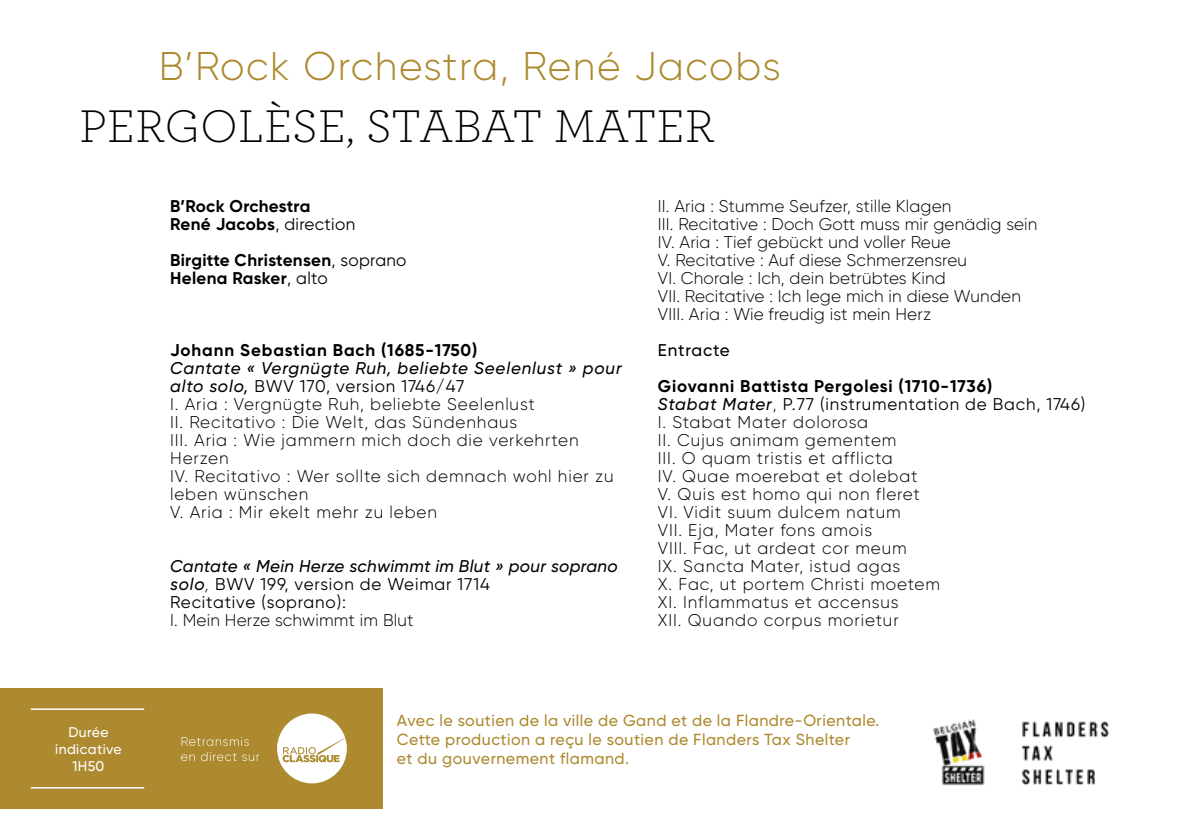
<style>
.page{position:relative;width:1191px;height:840px;background:#fff}
.page>*{position:absolute;margin:0;border:0;box-sizing:border-box;transform-origin:0 0}
.t1{font:300 48px "Archer";letter-spacing:.01em;color:#000}
.t2{font:300 40px "Gilroy";letter-spacing:.04em;color:#ad8a30}
.t3{font:300 17px/18px "Gilroy";letter-spacing:.05em;color:#000}
.t4{font:300 17px/18px "Gilroy";letter-spacing:.01em;color:#000}
.t5{font:italic 500 17px/18px "Gilroy";letter-spacing:.02em;color:#000}
.t6{font:700 17px/18px "Gilroy";letter-spacing:.02em;color:#000}
.t7{font:700 17px "Gilroy";letter-spacing:.05em;color:#000}
.t8{font:500 17px "Gilroy";letter-spacing:.05em;color:#000}
.t9{font:500 16px/19.2px "Gilroy";letter-spacing:.03em;color:#ad8a30}
.t10{font:500 14px/16.8px "Gilroy";letter-spacing:.03em;color:#fff;text-align:center}
.s1{font-weight:400}
.s2{font-weight:500;font-style:italic}
.s3{font-weight:300}
.s4{font-weight:400;font-style:normal}
.s5{font-weight:700}
</style>
<div class="page">
<div style="left:0;top:687px;width:383px;height:121px;background:#ad8a30"></div>
<hr style="left:31px;top:786px;width:113px;height:2px;background:#fff">
<hr style="left:31px;top:708px;width:113px;height:1px;background:#fff">
<svg style="left:277px;top:713px;width:70px;height:70px"></svg>
<svg style="left:181px;top:752px;width:78px;height:8px"></svg>
<svg style="left:182px;top:737px;width:67px;height:8px"></svg>
<img style="left:933px;top:719px;width:52px;height:67px">
<img style="left:1022px;top:721px;width:88px;height:65px">
<h2 class="t2" style="left:159px;top:42px;width:623px">B’Rock Orchestra, René Jacobs</h2>
<h1 class="t1" style="left:79px;top:94px;width:636px">PERGOLÈSE, STABAT MATER</h1>
<p class="t10" style="left:55px;top:723px;width:68px">Durée indicative<br>1H50</p>
<p class="t6" style="left:170px;top:197px;width:187px">B’Rock Orchestra<br>René Jacobs<span class="s1">, direction</span></p>
<p class="t6" style="left:170px;top:251px;width:238px">Birgitte Christensen<span class="s1">, soprano<br></span>Helena Rasker<span class="s1">, alto</span></p>
<p class="t7" style="left:170px;top:339px;width:309px">Johann Sebastian Bach (1685-1750)</p>
<p class="t3" style="left:170px;top:358px;width:453px"><span class="s2">Cantate « Vergnügte Ruh, beliebte Seelenlust » pour alto solo,</span> <span class="s1">BWV 170, version 1746/47<br></span>I. Aria : Vergnügte Ruh, beliebte Seelenlust<br>II. Recitativo : Die Welt, das Sündenhaus<br>III. Aria : Wie jammern mich doch die verkehrten Herzen<br>IV. Recitativo : Wer sollte sich demnach wohl hier zu leben wünschen<br>V. Aria : Mir ekelt mehr zu leben</p>
<p class="t5" style="left:170px;top:557px;width:449px">Cantate « Mein Herze schwimmt im Blut » pour soprano solo<span class="s3">,</span> <span class="s4">BWV 199, version de Weimar 1714<br>Recitative (soprano):</span></p>
<p class="t4" style="left:170px;top:611px;width:245px">I. Mein Herze schwimmt im Blut</p>
<p class="t4" style="left:658px;top:197px;width:381px">II. Aria : Stumme Seufzer, stille Klagen<br>III. Recitative : Doch Gott muss mir genädig sein IV. Aria : Tief gebückt und voller Reue<br>V. Recitative : Auf diese Schmerzensreu<br>VI. Chorale : Ich, dein betrübtes Kind<br>VII. Recitative : Ich lege mich in diese Wunden VIII. Aria : Wie freudig ist mein Herz</p>
<p class="t8" style="left:658px;top:339px;width:73px">Entracte</p>
<p class="t3" style="left:658px;top:377px;width:429px"><span class="s5">Giovanni Battista Pergolesi (1710-1736)<br></span><span class="s2">Stabat Mater</span>, <span class="s1">P.77 (instrumentation de Bach, 1746)<br></span>I. Stabat Mater dolorosa<br>II. Cujus animam gementem<br>III. O quam tristis et afflicta<br>IV. Quae moerebat et dolebat<br>V. Quis est homo qui non fleret<br>VI. Vidit suum dulcem natum<br>VII. Eja, Mater fons amois<br>VIII. Fac, ut ardeat cor meum<br>IX. Sancta Mater, istud agas<br>X. Fac, ut portem Christi moetem<br>XI. Inflammatus et accensus<br>XII. Quando corpus morietur</p>
<p class="t9" style="left:397px;top:710px;width:484px">Avec le soutien de la ville de Gand et de la Flandre-Orientale.<br>Cette production a reçu le soutien de Flanders Tax Shelter<br>et du gouvernement flamand.</p>
</div>
